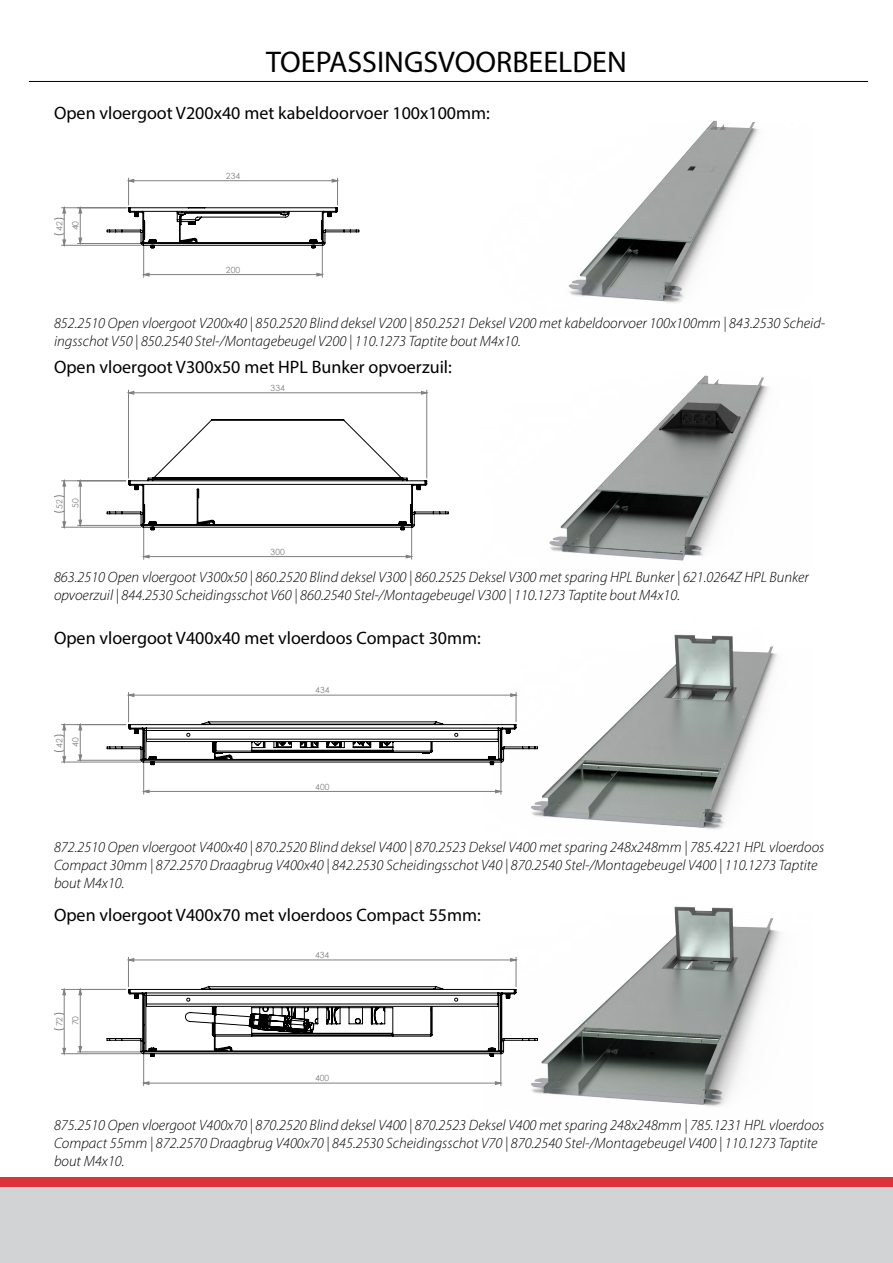
<style>
.page{position:relative;width:893px;height:1263px;background:#fff}
.page>*{position:absolute;margin:0;border:0;box-sizing:border-box;transform-origin:0 0}
.t1{font:30px "Myriad Pro";color:#000}
.t2{font:18px "Myriad Pro";color:#000}
.t3{font:italic 300 15px/18px "Myriad Pro";color:#000}
.t4{font:8.55px/16px "Century Gothic";color:#808080}
</style>
<div class="page">
<div style="left:0;top:1181px;width:893px;height:82px;background:#d1d3d4"></div>
<div style="left:0;top:1177px;width:893px;height:9px;background:#dc323a"></div>
<hr style="left:29px;top:81px;width:839px;height:1px;background:#000">
<svg style="left:54px;top:178px;width:306px;height:99px"></svg>
<img style="left:495px;top:634px;width:282px;height:196px">
<img style="left:549px;top:375px;width:220px;height:186px">
<img style="left:568px;top:120px;width:191px;height:183px">
<img style="left:500px;top:906px;width:280px;height:201px">
<svg style="left:54px;top:391px;width:370px;height:167px"></svg>
<hr style="left:143px;top:527px;width:1px;height:32px;background:#808080">
<hr style="left:411px;top:527px;width:1px;height:32px;background:#808080">
<hr style="left:128px;top:392px;width:299px;height:1px;background:#808080">
<hr style="left:426px;top:390px;width:1px;height:88px;background:#808080">
<hr style="left:128px;top:390px;width:1px;height:88px;background:#808080">
<hr style="left:64px;top:481px;width:1px;height:46px;background:#808080">
<hr style="left:62px;top:480px;width:64px;height:1px;background:#808080">
<hr style="left:62px;top:527px;width:79px;height:1px;background:#808080">
<hr style="left:80px;top:481px;width:1px;height:44px;background:#808080">
<hr style="left:78px;top:525px;width:63px;height:1px;background:#808080">
<svg style="left:144px;top:555px;width:268px;height:3px"></svg>
<svg style="left:106px;top:419px;width:343px;height:112px"></svg>
<svg style="left:54px;top:693px;width:463px;height:100px"></svg>
<hr style="left:144px;top:791px;width:357px;height:1px;background:#808080">
<hr style="left:143px;top:761px;width:1px;height:33px;background:#808080">
<hr style="left:501px;top:761px;width:1px;height:33px;background:#808080">
<hr style="left:129px;top:695px;width:387px;height:1px;background:#808080">
<hr style="left:516px;top:692px;width:1px;height:30px;background:#808080">
<hr style="left:128px;top:692px;width:1px;height:30px;background:#808080">
<hr style="left:80px;top:725px;width:1px;height:35px;background:#808080">
<hr style="left:78px;top:760px;width:63px;height:1px;background:#808080">
<hr style="left:64px;top:725px;width:1px;height:37px;background:#808080">
<hr style="left:62px;top:762px;width:79px;height:1px;background:#808080">
<hr style="left:62px;top:724px;width:64px;height:1px;background:#808080">
<svg style="left:495px;top:790px;width:6px;height:3px"></svg>
<svg style="left:106px;top:721px;width:432px;height:45px"></svg>
<svg style="left:54px;top:958px;width:463px;height:127px"></svg>
<hr style="left:144px;top:1083px;width:357px;height:1px;background:#808080">
<hr style="left:143px;top:1053px;width:1px;height:33px;background:#808080">
<hr style="left:501px;top:1053px;width:1px;height:33px;background:#808080">
<hr style="left:128px;top:960px;width:388px;height:1px;background:#808080">
<hr style="left:516px;top:957px;width:1px;height:30px;background:#808080">
<hr style="left:128px;top:957px;width:1px;height:30px;background:#808080">
<hr style="left:64px;top:989px;width:1px;height:65px;background:#808080">
<hr style="left:61px;top:989px;width:65px;height:1px;background:#808080">
<hr style="left:61px;top:1053px;width:80px;height:1px;background:#808080">
<hr style="left:80px;top:989px;width:1px;height:63px;background:#808080">
<hr style="left:78px;top:1052px;width:63px;height:1px;background:#808080">
<svg style="left:79px;top:1046px;width:3px;height:6px"></svg>
<svg style="left:106px;top:986px;width:432px;height:71px"></svg>
<h1 class="t1" style="left:266px;top:44px;width:362px">TOEPASSINGSVOORBEELDEN</h1>
<p class="t2" style="left:54px;top:102px;width:437px">Open vloergoot V200x40 met kabeldoorvoer 100x100mm:</p>
<p class="t4" style="left:51px;top:231px;width:12px;rotate:-90deg">42<br>40</p>
<p class="t4" style="left:226px;top:168px;width:16px">234</p>
<p class="t4" style="left:226px;top:261px;width:16px">200</p>
<p class="t3" style="left:54px;top:313px;width:773px">852.2510 Open vloergoot V200x40 | 850.2520 Blind deksel V200 | 850.2521 Deksel V200 met kabeldoorvoer 100x100mm | 843.2530 Scheid&shy;ingsschot V50 | 850.2540 Stel-/Montagebeugel V200 | 110.1273 Taptite bout M4x10.</p>
<p class="t2" style="left:54px;top:356px;width:399px">Open vloergoot V300x50 met HPL Bunker opvoerzuil:</p>
<p class="t4" style="left:51px;top:509px;width:12px;rotate:-90deg">52<br>50</p>
<p class="t4" style="left:271px;top:380px;width:16px">334</p>
<p class="t4" style="left:271px;top:543px;width:16px">300</p>
<p class="t3" style="left:54px;top:568px;width:756px">863.2510 Open vloergoot V300x50 | 860.2520 Blind deksel V300 | 860.2525 Deksel V300 met sparing HPL Bunker | 621.0264Z HPL Bunker opvoerzuil | 844.2530 Scheidingsschot V60 | 860.2540 Stel-/Montagebeugel V300 | 110.1273 Taptite bout M4x10.</p>
<p class="t2" style="left:54px;top:626px;width:428px">Open vloergoot V400x40 met vloerdoos Compact 30mm:</p>
<p class="t4" style="left:51px;top:748px;width:12px;rotate:-90deg">42<br>40</p>
<p class="t4" style="left:315px;top:682px;width:16px">434</p>
<p class="t4" style="left:315px;top:778px;width:16px">400</p>
<p class="t3" style="left:54px;top:838px;width:772px">872.2510 Open vloergoot V400x40 | 870.2520 Blind deksel V400 | 870.2523 Deksel V400 met sparing 248x248mm | 785.4221 HPL vloerdoos<br>Compact 30mm | 872.2570 Draagbrug V400x40 | 842.2530 Scheidingsschot V40 | 870.2540 Stel-/Montagebeugel V400 | 110.1273 Taptite bout M4x10.</p>
<p class="t2" style="left:54px;top:904px;width:428px">Open vloergoot V400x70 met vloerdoos Compact 55mm:</p>
<p class="t4" style="left:51px;top:1026px;width:12px;rotate:-90deg">72<br>70</p>
<p class="t4" style="left:315px;top:947px;width:16px">434</p>
<p class="t4" style="left:315px;top:1070px;width:16px">400</p>
<p class="t3" style="left:54px;top:1116px;width:772px">875.2510 Open vloergoot V400x70 | 870.2520 Blind deksel V400 | 870.2523 Deksel V400 met sparing 248x248mm | 785.1231 HPL vloerdoos<br>Compact 55mm | 872.2570 Draagbrug V400x70 | 845.2530 Scheidingsschot V70 | 870.2540 Stel-/Montagebeugel V400 | 110.1273 Taptite bout M4x10.</p>
</div>
